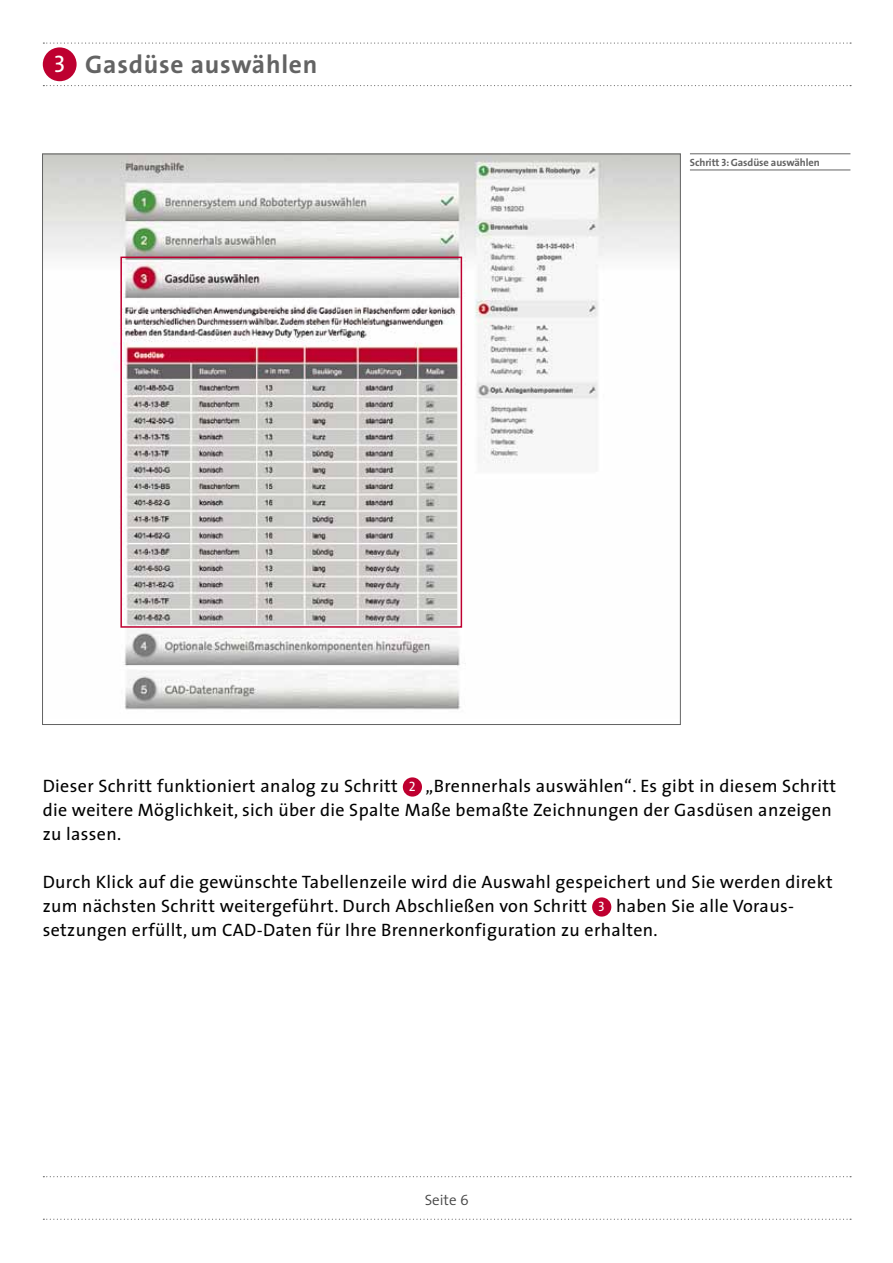
<style>
.page{position:relative;width:893px;height:1263px;background:#fff}
.page>*{position:absolute;margin:0;border:0;box-sizing:border-box;transform-origin:0 0}
.t1{font:700 25.5px "The Sans";letter-spacing:.03em;color:#636363}
.t2{font:24px "The Sans Caps";color:#fff}
.t3{font:18px/24px "The Sans";letter-spacing:.02em;color:#000}
.t4{font:300 15px "The Sans";color:#484848}
.t5{font:700 10.5px "The Sans";letter-spacing:-.01em;color:#636363}
.s1{font-family:"The Sans Bold Caps";font-weight:400}
.s2{font-family:"The Sans Caps";font-size:13.65px;color:#fff}
.s3{font-family:"The Sans Semi Light Caps";font-weight:400}
</style>
<div class="page">
<svg style="left:43px;top:1176px;width:808px;height:1px"></svg>
<svg style="left:43px;top:1219px;width:808px;height:1px"></svg>
<svg style="left:43px;top:43px;width:808px;height:1px"></svg>
<svg style="left:43px;top:85px;width:808px;height:1px"></svg>
<div style="left:403px;top:777px;width:19px;height:20px;background:#be0030;border-radius:50%"></div>
<div style="left:592px;top:897px;width:19px;height:20px;background:#be0030;border-radius:50%"></div>
<img style="left:44px;top:156px;width:635px;height:554px">
<hr style="left:690px;top:154px;width:160px;height:1px;background:#636363">
<hr style="left:690px;top:170px;width:160px;height:1px;background:#636363">
<div style="left:120px;top:257px;width:342px;height:371px;border:2px solid #be0030"></div>
<div style="left:43px;top:47px;width:34px;height:34px;background:#be0030;border-radius:50%"></div>
<h2 class="t2" style="left:54px;top:44px;width:13px">3</h2>
<h1 class="t1" style="left:85px;top:43px;width:234px">Gasdüse auswählen</h1>
<p class="t5" style="left:690px;top:153px;width:131px">Schritt <span class="s1">3</span>: Gasdüse auswählen</p>
<p class="t3" style="left:43px;top:773px;width:795px">Dieser Schritt funktioniert analog zu Schritt <span class="s2">2</span> „Brennerhals auswählen“. Es gibt in diesem Schritt die weitere Möglichkeit, sich über die Spalte Maße bemaßte Zeichnungen der Gasdüsen anzeigen zu lassen.</p>
<p class="t3" style="left:43px;top:869px;width:791px">Durch Klick auf die gewünschte Tabellenzeile wird die Auswahl gespeichert und Sie werden direkt zum nächsten Schritt weitergeführt. Durch Abschließen von Schritt <span class="s2">3</span> haben Sie alle Voraus&shy;setzungen erfüllt, um CAD-Daten für Ihre Brennerkonfiguration zu erhalten.</p>
<p class="t4" style="left:425px;top:1187px;width:46px">Seite <span class="s3">6</span></p>
</div>
